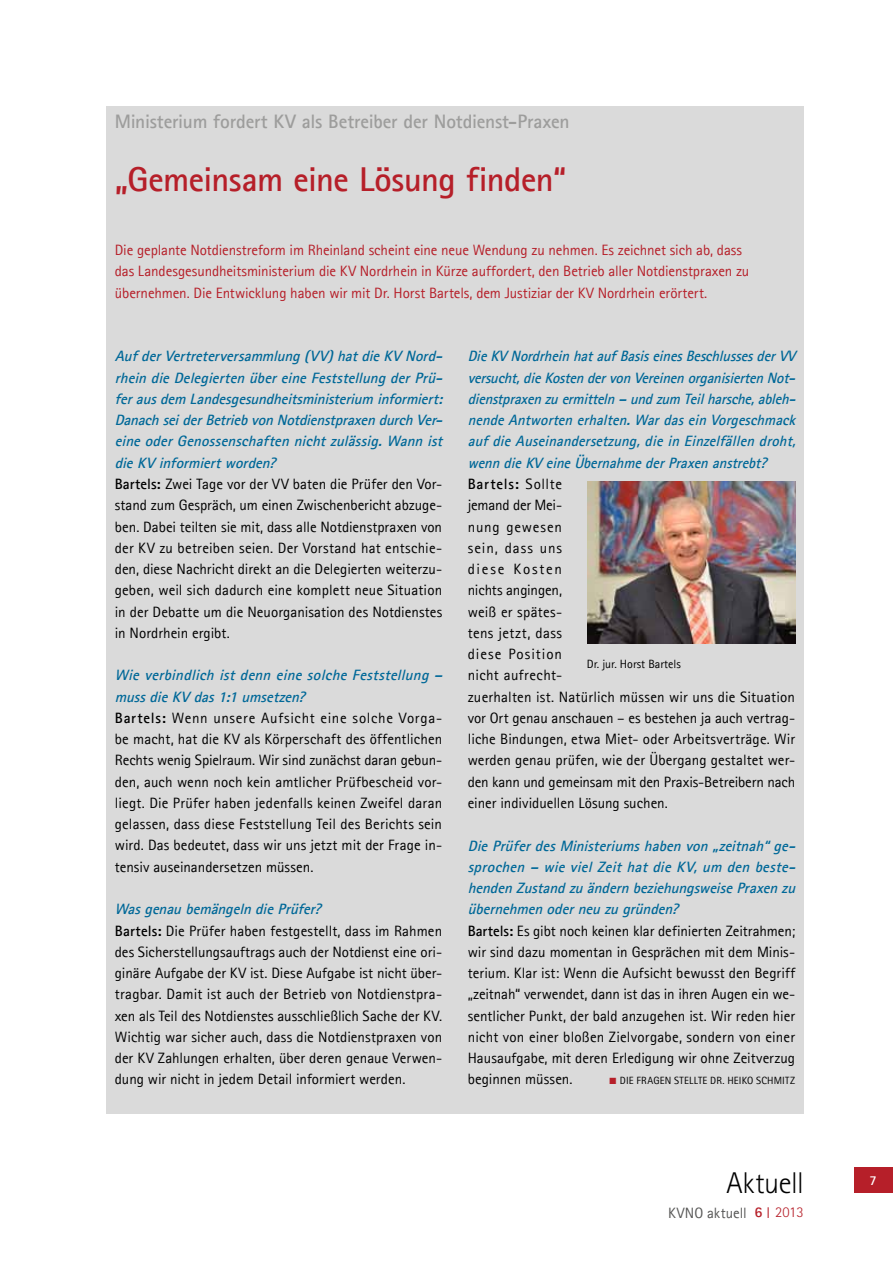
<style>
.page{position:relative;width:893px;height:1263px;background:#fff}
.page>*{position:absolute;margin:0;border:0;box-sizing:border-box;transform-origin:0 0}
.t1{font:700 34.5px "Agfa Rotis Sans Serif";letter-spacing:-.015em;color:#b61f29}
.t2{font:300 30px "Agfa Rotis Sans Serif";letter-spacing:-.01em;color:#000}
.t3{font:700 19.5px "Agfa Rotis Sans Serif";letter-spacing:-.01em;color:#9d9d9c}
.t4{font:15px/21.3px "Agfa Rotis Sans Serif";letter-spacing:.005em;color:#000}
.t5{font:15px/21.3px "Agfa Rotis Sans Serif";letter-spacing:-.01em;color:#b61f29}
.t6{font:15px "Agfa Rotis Sans Serif";letter-spacing:.005em;color:#575756}
.t7{font:300 15px "Agfa Rotis Sans Serif";color:#b61f29}
.t8{font:700 13.5px "Agfa Rotis Sans Serif";color:#fff}
.t9{font:12px "Agfa Rotis Sans Serif";color:#000}
.t10{font:10.5px "Agfa Rotis Sans Serif";letter-spacing:.02em;color:#000}
.s1{font-weight:700;font-style:italic;color:#006898}
.s2{font-weight:700}
.s3{color:#b61f29}
.s4{font-weight:700;font-size:10.5px}
</style>
<div class="page">
<div style="left:855px;top:1167px;width:38px;height:26px;background:#b61f29"></div>
<div style="left:106px;top:106px;width:698px;height:1008px;background:#dadada"></div>
<img style="left:588px;top:482px;width:207px;height:161px">
<h3 class="t3" style="left:115px;top:109px;width:456px">Ministerium fordert KV als Betreiber der Notdienst-Praxen</h3>
<h1 class="t1" style="left:115px;top:158px;width:453px">„Gemeinsam eine Lösung finden“</h1>
<p class="t5" style="left:115px;top:239px;width:636px">Die geplante Notdienstreform im Rheinland scheint eine neue Wendung zu nehmen. Es zeichnet sich ab, dass das Landesgesundheitsministerium die KV Nordrhein in Kürze auffordert, den Betrieb aller Notdienstpraxen zu übernehmen. Die Entwicklung haben wir mit Dr. Horst Bartels, dem Justiziar der KV Nordrhein erörtert.</p>
<p class="t4" style="left:115px;top:346px;width:333px"><span class="s1">AufderVertreterversammlung(VV)hatdieKV Nord&shy;rhein dieDelegierten übereineFeststellungderPrü&shy;ferausdem Landesgesundheitsministerium informiert:<br>DanachseiderBetriebvonNotdienstpraxendurchVer&shy;eineoderGenossenschaften nichtzulässig.Wann ist dieKV informiertworden?<br></span><span class="s2">Bartels:</span> Zwei Tage vor der VV baten die Prüfer den Vor&shy;stand zum Gespräch, um einen Zwischenbericht abzuge&shy;ben. Dabei teilten sie mit, dass alle Notdienstpraxen von der KV zu betreiben seien. Der Vorstand hat entschie&shy;den, diese Nachricht direkt an die Delegierten weiterzu&shy;geben, weil sich dadurch eine komplett neue Situation in der Debatte um die Neuorganisation des Notdienstes in Nordrhein ergibt.</p>
<p class="t4" style="left:115px;top:664px;width:333px"><span class="s1">Wie verbindlich ist denn eine solche Feststellung – mussdieKV das1:1 umsetzen?<br></span><span class="s2">Bartels:</span> Wenn unsere Aufsicht eine solche Vorga&shy;be macht, hat die KV als Körperschaft des öffentlichen Rechts wenig Spielraum. Wir sind zunächst daran gebun&shy;den, auch wenn noch kein amtlicher Prüfbescheid vor&shy;liegt. Die Prüfer haben jedenfalls keinen Zweifel daran gelassen, dass diese Feststellung Teil des Berichts sein wird. Das bedeutet, dass wir uns jetzt mit der Frage in&shy;tensiv auseinandersetzen müssen.</p>
<p class="t4" style="left:115px;top:898px;width:329px"><span class="s1">WasgenaubemängelndiePrüfer?<br></span><span class="s2">Bartels:</span> Die Prüfer haben festgestellt, dass im Rahmen des Sicherstellungsauftrags auch der Notdienst eine ori&shy;ginäre Aufgabe der KV ist. Diese Aufgabe ist nicht über&shy;tragbar. Damit ist auch der Betrieb von Notdienstpra&shy;xen als Teil des Notdienstes ausschließlich Sache der KV.<br>Wichtig war sicher auch, dass die Notdienstpraxen von der KV Zahlungen erhalten, über deren genaue Verwen&shy;dung wir nicht in jedem Detail informiert werden.</p>
<p class="t4" style="left:468px;top:346px;width:333px"><span class="s1">DieKVNordrheinhataufBasiseinesBeschlussesderVV versucht,dieKostendervonVereinenorganisiertenNot&shy;dienstpraxenzuermitteln–undzum Teilharsche,ableh&shy;nendeAntworten erhalten.Wardasein Vorgeschmack aufdieAuseinandersetzung,diein Einzelfällen droht, wenndieKV eineÜbernahmederPraxenanstrebt?<br></span><span class="s2">Bartels:</span> Sollte<br>jemand der Mei-<br>nung gewesen<br>sein, dass uns<br>diese Kosten<br>nichts angingen,<br>weiß er spätes-<br>tens jetzt, dass<br>diese Position<br>nicht aufrecht-<br>zuerhalten ist. Natürlich müssen wir uns die Situation vor Ort genau anschauen – es bestehen ja auch vertrag&shy;liche Bindungen, etwa Miet- oder Arbeitsverträge. Wir werden genau prüfen, wie der Übergang gestaltet wer&shy;den kann und gemeinsam mit den Praxis-Betreibern nach einer individuellen Lösung suchen.</p>
<p class="t4" style="left:468px;top:835px;width:333px"><span class="s1">DiePrüferdesMinisteriumshaben von „zeitnah“ge&shy;sprochen – wie viel Zeit hat die KV, um den beste&shy;hendenZustandzuändernbeziehungsweisePraxenzu übernehmenoderneuzugründen?<br></span><span class="s2">Bartels:</span> Es gibt noch keinen klar definierten Zeitrahmen; wir sind dazu momentan in Gesprächen mit dem Minis&shy;terium. Klar ist: Wenn die Aufsicht bewusst den Begriff „zeitnah“ verwendet, dann ist das in ihren Augen ein we&shy;sentlicher Punkt, der bald anzugehen ist. Wir reden hier nicht von einer bloßen Zielvorgabe, sondern von einer Hausaufgabe, mit deren Erledigung wir ohne Zeitverzug beginnen müssen.</p>
<p class="t9" style="left:587px;top:657px;width:95px">Dr. jur. Horst Bartels</p>
<p class="t10" style="left:609px;top:1075px;width:39px"><span class="s3">■</span> Die Fragen</p>
<p class="t10" style="left:674px;top:1075px;width:5px">stellte</p>
<p class="t10" style="left:710px;top:1075px;width:30px">Dr. Heiko</p>
<p class="t10" style="left:756px;top:1075px;width:12px">Schmitz</p>
<h2 class="t2" style="left:726px;top:1165px;width:79px">Aktuell</h2>
<p class="t7" style="left:755px;top:1203px;width:51px"><span class="s2">6</span> <span class="s4">|</span> 2013</p>
<p class="t6" style="left:668px;top:1204px;width:80px">KVNO aktuell</p>
<p class="t8" style="left:870px;top:1171px;width:9px">7</p>
</div>
